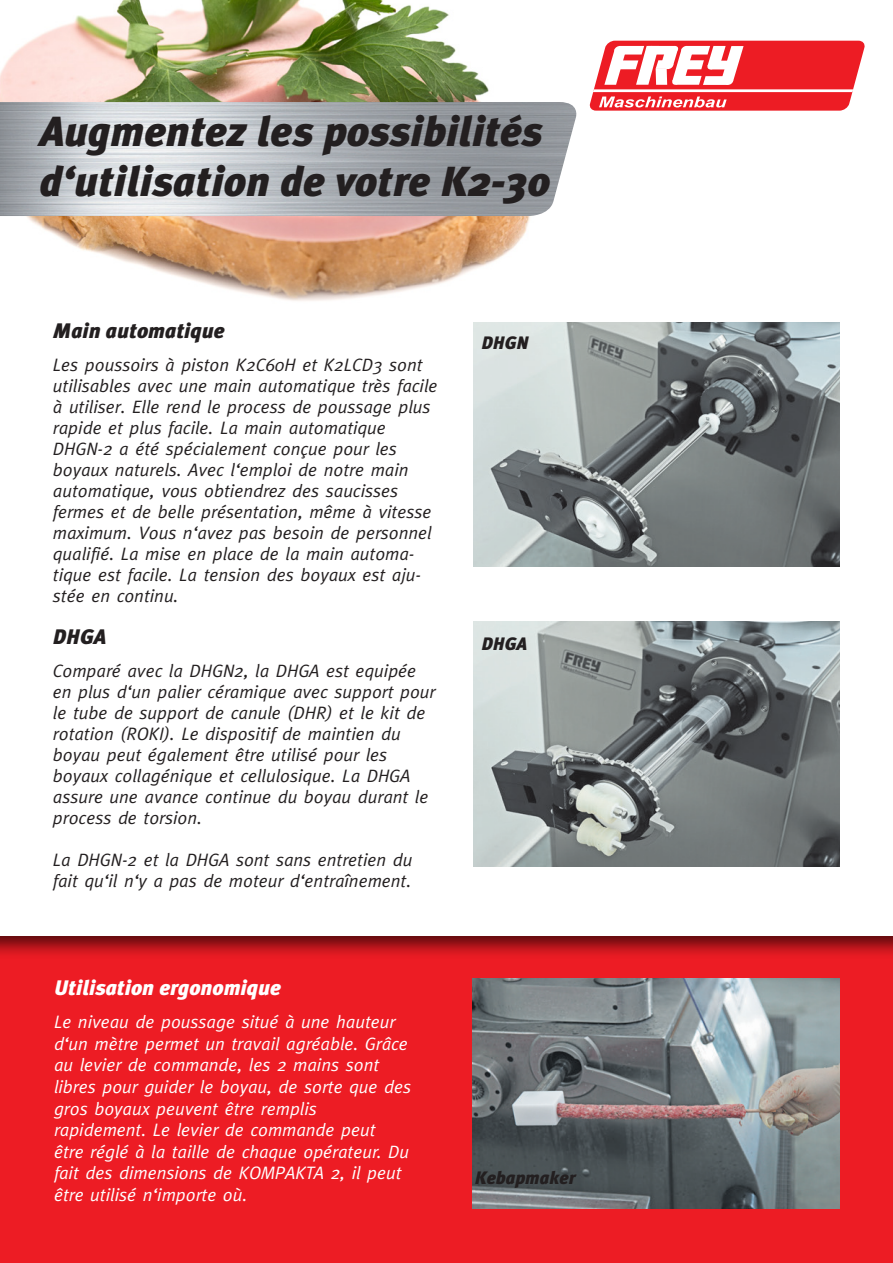
<style>
.page{position:relative;width:893px;height:1263px;background:#fff}
.page>*{position:absolute;margin:0;border:0;box-sizing:border-box;transform-origin:0 0}
.t1{font:italic 900 42px/50.4px "Meta Plus";color:#231f20}
.t2{font:italic 900 21px "Meta Plus";color:#fff}
.t3{font:italic 900 21px "Meta Plus";color:#231f20}
.t4{font:italic 18px/21px "Meta";color:#231f20}
.t5{font:italic 18px/21.6px "Meta";color:#fff}
.t6{font:italic 900 18px "Meta Plus";color:#231f20}
</style>
<div class="page">
<img style="left:0;top:0;width:667px;height:301px">
<div style="left:0;top:929px;width:893px;height:334px;background:#231f20;opacity:.75"></div>
<svg style="left:589px;top:41px;width:276px;height:70px"></svg>
<img style="left:0;top:102px;width:580px;height:114px">
<img style="left:472px;top:978px;width:368px;height:231px">
<img style="left:473px;top:622px;width:367px;height:244px">
<img style="left:473px;top:322px;width:367px;height:244px">
<h1 class="t1" style="left:40px;top:106px;width:512px">Augmentez les possibilités d‘utilisation de votre K2-30</h1>
<p class="t3" style="left:53px;top:318px;width:173px">Main automatique</p>
<p class="t4" style="left:53px;top:354px;width:386px">Les poussoirs à piston K2C60H et K2LCD3 sont utilisables avec une main automatique très facile à utiliser. Elle rend le process de poussage plus rapide et plus facile. La main automatique DHGN-2 a été spécialement conçue pour les boyaux naturels. Avec l‘emploi de notre main automatique, vous obtiendrez des saucisses fermes et de belle présentation, même à vitesse maximum. Vous n‘avez pas besoin de personnel qualifié. La mise en place de la main automa&shy;tique est facile. La tension des boyaux est aju&shy;stée en continu.</p>
<p class="t3" style="left:53px;top:624px;width:55px">DHGA</p>
<p class="t4" style="left:53px;top:660px;width:384px">Comparé avec la DHGN2, la DHGA est equipée en plus d‘un palier céramique avec support pour le tube de support de canule (DHR) et le kit de rotation (ROKI). Le dispositif de maintien du boyau peut également être utilisé pour les boyaux collagénique et cellulosique. La DHGA assure une avance continue du boyau durant le process de torsion.</p>
<p class="t4" style="left:53px;top:849px;width:361px">La DHGN-2 et la DHGA sont sans entretien du fait qu‘il n‘y a pas de moteur d‘entraînement.</p>
<p class="t2" style="left:54px;top:975px;width:228px">Utilisation ergonomique</p>
<p class="t5" style="left:54px;top:1011px;width:359px">Le niveau de poussage situé à une hauteur d‘un mètre permet un travail agréable. Grâce au levier de commande, les 2 mains sont libres pour guider le boyau, de sorte que des gros boyaux peuvent être remplis rapidement. Le levier de commande peut<br>être réglé à la taille de chaque opérateur. Du fait des dimensions de KOMPAKTA 2, il peut être utilisé n‘importe où.</p>
<p class="t6" style="left:482px;top:333px;width:49px">DHGN</p>
<p class="t6" style="left:482px;top:633px;width:47px">DHGA</p>
<p class="t6" style="left:475px;top:1167px;width:102px">Kebapmaker</p>
</div>
